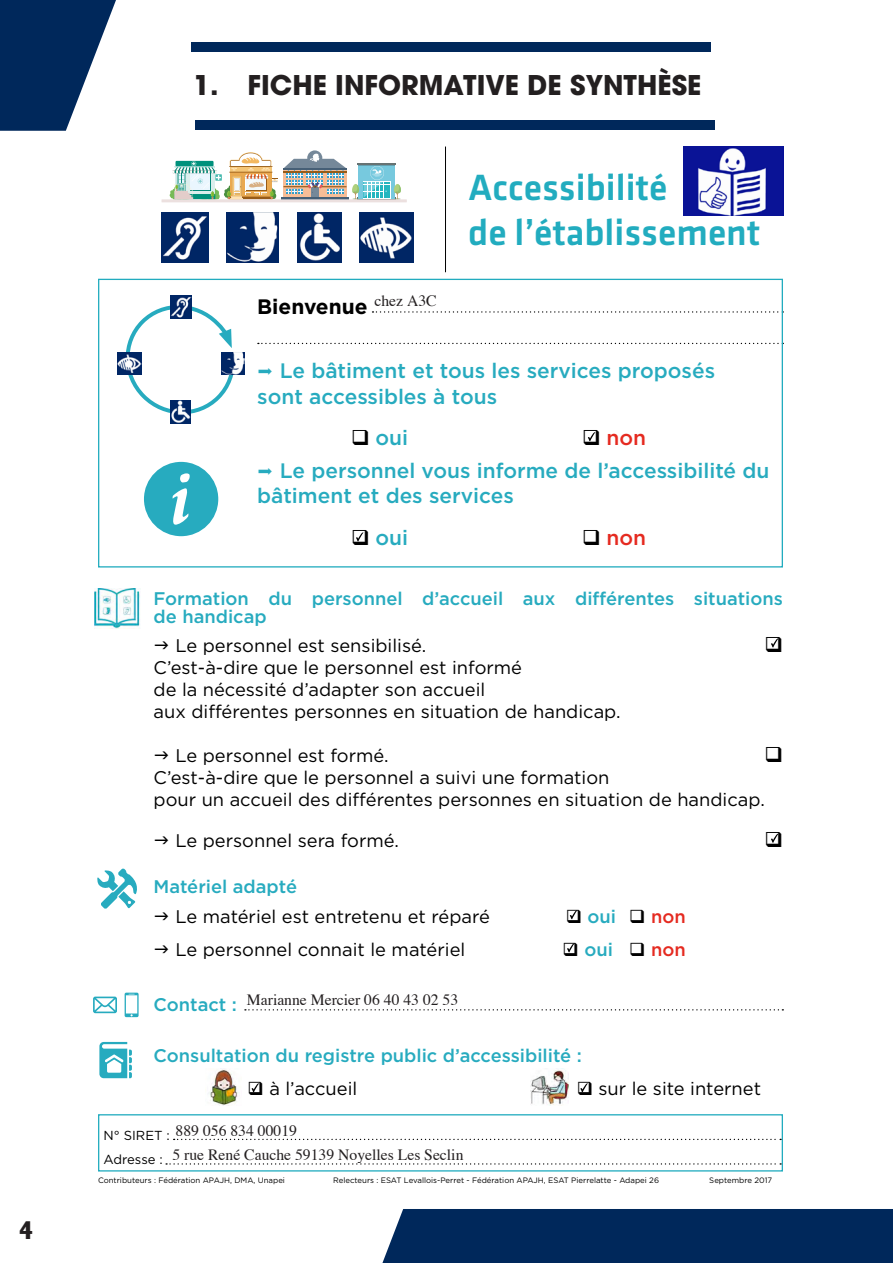
<style>
.page{position:relative;width:893px;height:1263px;background:#fff}
.page>*{position:absolute;margin:0;border:0;box-sizing:border-box;transform-origin:0 0}
.t1{font:500 37.95px/45.5px "Klavika";color:#22acbf}
.t2{font:700 27px "Avant Garde";color:#231f20}
.t3{font:800 condensed 27px "Abadi";color:#231f20}
.t4{font:500 20.85px/25px "Gotham";color:#27abbf}
.t5{font:700 20.85px "Gotham";color:#000}
.t6{font:500 20.85px "Gotham";color:#e52a20}
.t7{font:18.3px/21.9px "Gotham";color:#000}
.t8{font:500 18.3px/18.3px "Gotham";color:#27abbf}
.t9{font:15.6px/24.2px "Times";color:#231f20}
.t10{font:13.05px "Gotham";color:#000}
.t11{font:7.8px "Gotham";color:#000}
.s1{color:#000}
.s2{color:#e52a20}
.s3{font-weight:500;color:#27abbf}
</style>
<div class="page">
<div style="left:382px;top:1209px;width:511px;height:54px;background:#00285b"></div>
<svg style="left:0;top:0;width:116px;height:131px"></svg>
<div style="left:191px;top:43px;width:520px;height:9px;background:#00285b"></div>
<div style="left:195px;top:120px;width:519px;height:10px;background:#00285b"></div>
<svg style="left:372px;top:311px;width:407px;height:2px"></svg>
<svg style="left:258px;top:343px;width:521px;height:1px"></svg>
<div style="left:98px;top:1114px;width:685px;height:57px;border:1px solid #22acbf"></div>
<svg style="left:166px;top:1163px;width:615px;height:1px"></svg>
<svg style="left:174px;top:1139px;width:607px;height:1px"></svg>
<div style="left:144px;top:462px;width:74px;height:74px;background:#27abbf;border-radius:50%"></div>
<svg style="left:172px;top:473px;width:18px;height:52px"></svg>
<svg style="left:117px;top:296px;width:116px;height:127px"></svg>
<img style="left:221px;top:352px;width:24px;height:23px">
<img style="left:171px;top:401px;width:20px;height:22px">
<img style="left:118px;top:352px;width:24px;height:23px">
<img style="left:170px;top:296px;width:21px;height:22px">
<img style="left:683px;top:147px;width:100px;height:68px">
<svg style="left:97px;top:868px;width:40px;height:41px"></svg>
<svg style="left:93px;top:996px;width:24px;height:17px"></svg>
<svg style="left:125px;top:993px;width:14px;height:24px"></svg>
<svg style="left:99px;top:1042px;width:33px;height:36px"></svg>
<img style="left:94px;top:588px;width:46px;height:41px">
<svg style="left:245px;top:1009px;width:538px;height:1px"></svg>
<img style="left:208px;top:1068px;width:32px;height:37px">
<img style="left:531px;top:1068px;width:37px;height:37px">
<div style="left:359px;top:164px;width:36px;height:34px;background:#64a0b0"></div>
<hr style="left:359px;top:164px;width:36px;height:1px;background:#2e2725">
<hr style="left:358px;top:163px;width:38px;height:1px;background:#677373">
<svg style="left:352px;top:166px;width:49px;height:33px"></svg>
<hr style="left:281px;top:197px;width:68px;height:2px;background:#465f76">
<svg style="left:307px;top:150px;width:15px;height:16px"></svg>
<svg style="left:169px;top:152px;width:177px;height:47px"></svg>
<hr style="left:162px;top:199px;width:245px;height:3px;background:#ece0df">
<img style="left:161px;top:213px;width:47px;height:50px">
<img style="left:227px;top:212px;width:52px;height:50px">
<img style="left:297px;top:212px;width:44px;height:50px">
<img style="left:360px;top:212px;width:53px;height:50px">
<hr style="left:445px;top:147px;width:1px;height:125px;background:#000">
<svg style="left:356px;top:532px;width:8px;height:10px"></svg>
<svg style="left:588px;top:432px;width:7px;height:9px"></svg>
<svg style="left:570px;top:910px;width:7px;height:9px"></svg>
<svg style="left:567px;top:943px;width:8px;height:9px"></svg>
<svg style="left:252px;top:1083px;width:7px;height:9px"></svg>
<svg style="left:580px;top:1083px;width:8px;height:9px"></svg>
<svg style="left:771px;top:638px;width:8px;height:10px"></svg>
<svg style="left:771px;top:833px;width:8px;height:10px"></svg>
<h2 class="t3" style="left:19px;top:1214px;width:15px">4</h2>
<p class="t2" style="left:193px;top:67px;width:509px">1. FICHE INFORMATIVE DE SYNTHÈSE</p>
<p class="t5" style="left:257px;top:293px;width:112px">Bienvenue</p>
<p class="t9" style="left:374px;top:288px;width:64px">chez A3C</p>
<p class="t1" style="left:468px;top:165px;width:294px">Accessibilité<br>de l’établissement</p>
<p class="t4" style="left:257px;top:358px;width:459px;text-indent:23px">Le bâtiment et tous les services proposés sont accessibles à tous</p>
<p class="t4" style="left:351px;top:425px;width:58px"><span class="s1">❑</span> oui</p>
<p class="t4" style="left:280px;top:421px;width:491px;line-height:32.5px;text-indent:302px"><span class="s1">❑</span> <span class="s2">non<br></span>Le personnel vous informe de l’accessibilité du</p>
<p class="t4" style="left:257px;top:483px;width:258px">bâtiment et des services</p>
<p class="t4" style="left:351px;top:524px;width:58px"><span class="s1">❑</span> oui</p>
<p class="t6" style="left:582px;top:524px;width:65px"><span class="s1">❑</span> non</p>
<p class="t8" style="left:154px;top:589px;width:631px">Formation du personnel d’accueil aux différentes situations de handicap</p>
<p class="t7" style="left:175px;top:634px;width:252px">Le personnel est sensibilisé.</p>
<p class="t7" style="left:154px;top:656px;width:469px">C’est-à-dire que le personnel est informé<br>de la nécessité d’adapter son accueil<br>aux différentes personnes en situation de handicap.</p>
<p class="t7" style="left:175px;top:744px;width:215px">Le personnel est formé.</p>
<p class="t7" style="left:154px;top:766px;width:613px">C’est-à-dire que le personnel a suivi une formation<br>pour un accueil des différentes personnes en situation de handicap.</p>
<p class="t7" style="left:175px;top:829px;width:225px">Le personnel sera formé.</p>
<p class="t7" style="left:175px;top:872px;width:316px;line-height:29.4px;text-indent:-22px"><span class="s3">Matériel adapté<br></span>Le matériel est entretenu et réparé</p>
<p class="t8" style="left:566px;top:907px;width:122px"><span class="s1">❑</span> oui <span class="s1">❑</span> <span class="s2">non</span></p>
<p class="t7" style="left:175px;top:938px;width:291px">Le personnel connait le matériel</p>
<p class="t8" style="left:563px;top:940px;width:125px"><span class="s1">❑</span> oui <span class="s1">❑</span> <span class="s2">non</span></p>
<p class="t8" style="left:154px;top:995px;width:85px">Contact :</p>
<p class="t8" style="left:154px;top:1046px;width:430px">Consultation du registre public d’accessibilité :</p>
<p class="t7" style="left:248px;top:1077px;width:111px">❑ à l’accueil</p>
<p class="t7" style="left:577px;top:1077px;width:186px">❑ sur le site internet</p>
<p class="t9" style="left:247px;top:986px;width:213px">Marianne Mercier 06 40 43 02 53</p>
<p class="t9" style="left:172px;top:1117px;width:292px">889 056 834 00019<br>5 rue René Cauche 59139 Noyelles Les Seclin</p>
<p class="t10" style="left:104px;top:1127px;width:68px">N° SIRET :</p>
<p class="t10" style="left:104px;top:1151px;width:61px">Adresse :</p>
<p class="t11" style="left:98px;top:1175px;width:188px">Contributeurs : Fédération APAJH, DMA, Unapei</p>
<p class="t11" style="left:333px;top:1175px;width:327px">Relecteurs : ESAT Levallois-Perret - Fédération APAJH, ESAT Pierrelatte - Adapei 26</p>
<p class="t11" style="left:709px;top:1175px;width:64px">Septembre 2017</p>
</div>
